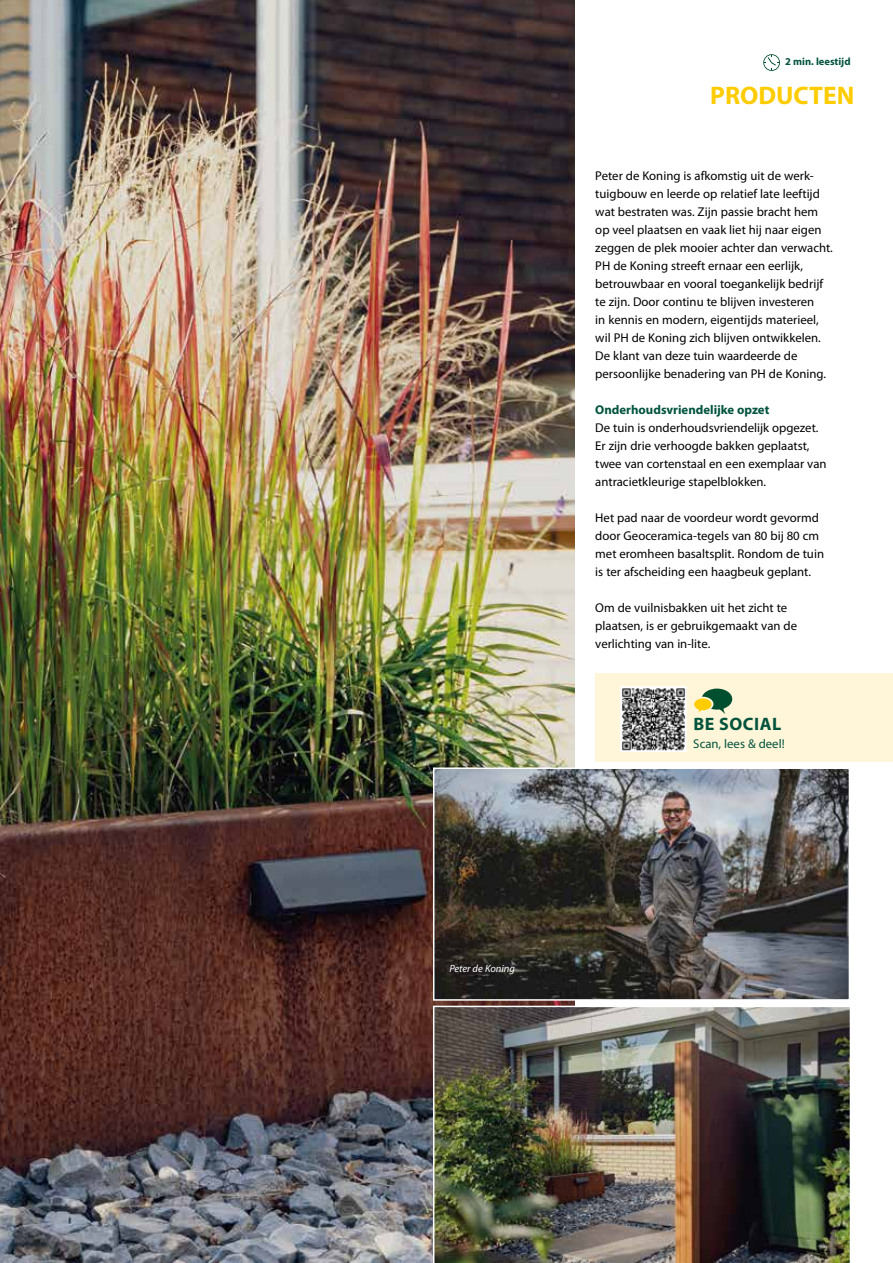
<style>
.page{position:relative;width:893px;height:1263px;background:#fff}
.page>*{position:absolute;margin:0;border:0;box-sizing:border-box;transform-origin:0 0}
.t1{font:700 25.5px "Myriad Pro";color:#fc0}
.t2{font:700 18px "Myriad Pro";letter-spacing:.03em;color:#00533d}
.t3{font:12.75px/18px "Myriad Pro";color:#000}
.t4{font:700 12.75px "Myriad Pro";color:#00533d}
.t5{font:12.75px "Myriad Pro";color:#00533d}
.t6{font:700 10.5px "Myriad Pro";color:#00533d}
.t7{font:italic 10.5px "Myriad Pro";color:#fff}
</style>
<div class="page">
<img style="left:0;top:0;width:574px;height:1263px">
<img style="left:436px;top:770px;width:411px;height:228px">
<div style="left:433px;top:767px;width:417px;height:234px;border:2px solid #fff"></div>
<img style="left:433px;top:1006px;width:417px;height:257px">
<svg style="left:763px;top:54px;width:17px;height:17px"></svg>
<div style="left:595px;top:673px;width:298px;height:89px;background:#fff5d8"></div>
<img style="left:621px;top:686px;width:65px;height:66px">
<svg style="left:694px;top:688px;width:38px;height:26px"></svg>
<p class="t6" style="left:785px;top:55px;width:67px">2 min. leestijd</p>
<h1 class="t1" style="left:710px;top:79px;width:145px">PRODUCTEN</h1>
<p class="t3" style="left:595px;top:167px;width:239px">Peter de Koning is afkomstig uit de werk&shy;tuigbouw en leerde op relatief late leeftijd wat bestraten was. Zijn passie bracht hem op veel plaatsen en vaak liet hij naar eigen zeggen de plek mooier achter dan verwacht.<br>PH de Koning streeft ernaar een eerlijk, betrouwbaar en vooral toegankelijk bedrijf te zijn. Door continu te blijven investeren<br>in kennis en modern, eigentijds materieel, wil PH de Koning zich blijven ontwikkelen.<br>De klant van deze tuin waardeerde de persoonlijke benadering van PH de Koning.</p>
<p class="t4" style="left:595px;top:401px;width:175px">Onderhoudsvriendelijke opzet</p>
<p class="t3" style="left:595px;top:419px;width:233px">De tuin is onderhoudsvriendelijk opgezet.<br>Er zijn drie verhoogde bakken geplaatst, twee van cortenstaal en een exemplaar van antracietkleurige stapelblokken.</p>
<p class="t3" style="left:595px;top:509px;width:230px">Het pad naar de voordeur wordt gevormd door Geoceramica-tegels van 80 bij 80 cm met eromheen basaltsplit. Rondom de tuin is ter afscheiding een haagbeuk geplant.</p>
<p class="t3" style="left:595px;top:599px;width:203px">Om de vuilnisbakken uit het zicht te plaatsen, is er gebruikgemaakt van de verlichting van in-lite.</p>
<h2 class="t2" style="left:693px;top:712px;width:89px">BE SOCIAL</h2>
<p class="t5" style="left:693px;top:736px;width:93px">Scan, lees &amp; deel!</p>
<p class="t7" style="left:449px;top:962px;width:67px">Peter de Koning</p>
</div>
